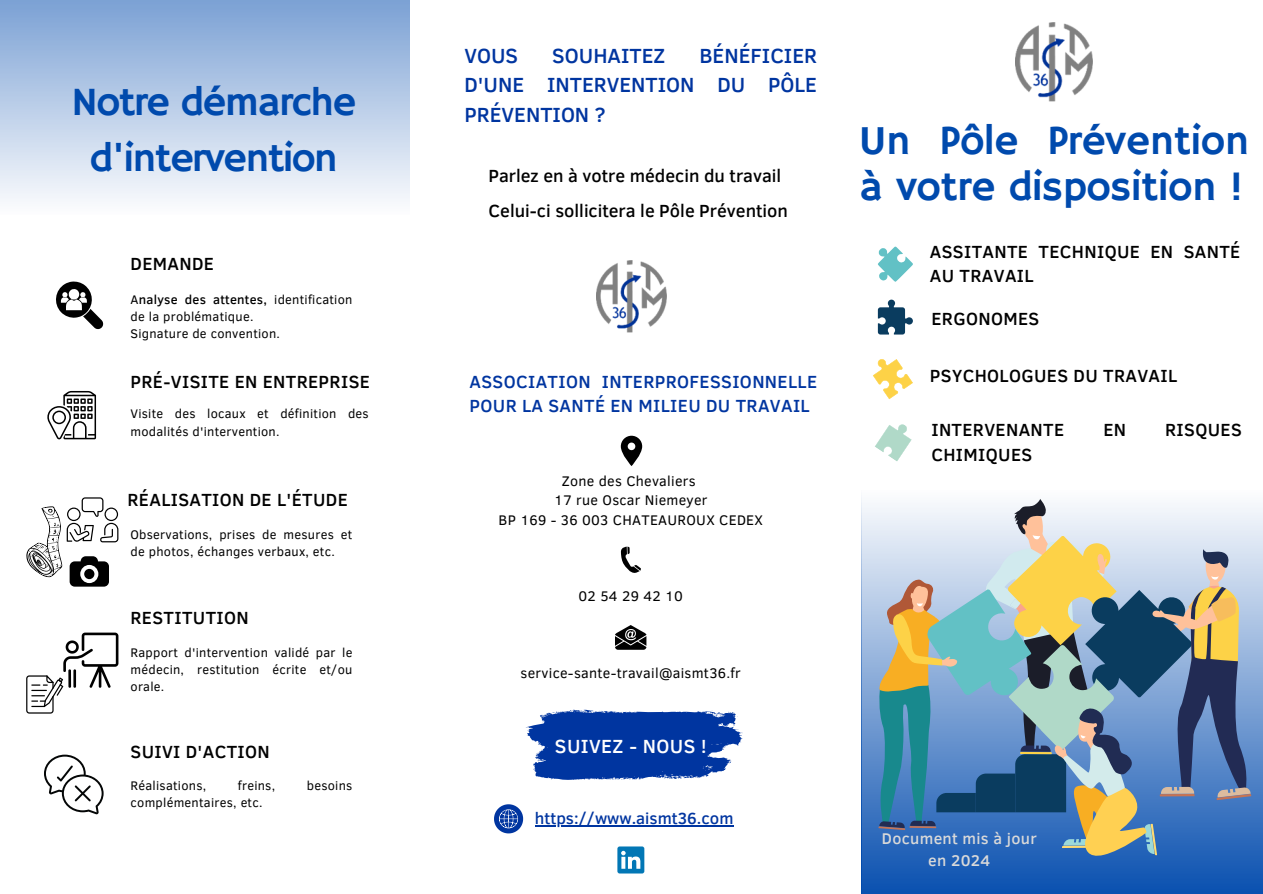
<style>
.page{position:relative;width:1263px;height:894px;background:#fff}
.page>*{position:absolute;margin:0;border:0;box-sizing:border-box;transform-origin:0 0}
.t1{font:41.7px/46.2px "Hammersmith One";letter-spacing:-.01em;color:#004aad}
.t2{font:40.8px/56.2px "Hammersmith One";letter-spacing:-.04em;color:#004aad;text-align:center}
.t3{font:500 21px/29.2px "Clear Sans";color:#0035a0;text-align:justify}
.t4{font:500 19.5px "Clear Sans";letter-spacing:.02em;color:#fff}
.t5{font:500 18px/24.8px "Clear Sans";letter-spacing:.02em;color:#000}
.t6{font:500 18px "Clear Sans";color:#000}
.t7{font:500 18px/24.8px "Clear Sans";letter-spacing:.02em;color:#0035a0}
.t8{font:500 16.5px "Clear Sans";color:#0035a0}
.t9{font:500 15.9px/21.3px "Clear Sans";letter-spacing:.02em;color:#d9d9d9;text-align:center}
.t10{font:14.25px/19.2px "Clear Sans";letter-spacing:.02em;color:#000;text-align:center}
.t11{font:12.75px/17px "Clear Sans";letter-spacing:.02em;color:#000}
.s1{font-weight:500}
</style>
<div class="page">
<div style="left:861px;top:490px;width:402px;height:403px;background:linear-gradient(to bottom,#fdfdfe,#0b51b0)"></div>
<svg style="left:878px;top:498px;width:373px;height:357px"></svg>
<img style="left:1015px;top:22px;width:78px;height:79px">
<svg style="left:878px;top:246px;width:35px;height:35px"></svg>
<svg style="left:878px;top:299px;width:35px;height:35px"></svg>
<svg style="left:875px;top:424px;width:37px;height:37px"></svg>
<svg style="left:873px;top:359px;width:40px;height:40px"></svg>
<img style="left:596px;top:260px;width:70px;height:72px">
<div style="left:0;top:0;width:410px;height:215px;background:linear-gradient(to bottom,#7ba1d4,#fdfdfe)"></div>
<svg style="left:56px;top:281px;width:48px;height:48px"></svg>
<svg style="left:47px;top:391px;width:49px;height:48px"></svg>
<svg style="left:26px;top:497px;width:92px;height:89px"></svg>
<svg style="left:26px;top:632px;width:92px;height:81px"></svg>
<svg style="left:44px;top:754px;width:60px;height:60px"></svg>
<svg style="left:621px;top:435px;width:21px;height:31px"></svg>
<svg style="left:621px;top:546px;width:20px;height:27px"></svg>
<svg style="left:615px;top:625px;width:31px;height:24px"></svg>
<svg style="left:617px;top:846px;width:27px;height:27px"></svg>
<svg style="left:494px;top:804px;width:29px;height:29px"></svg>
<hr style="left:535px;top:825px;width:198px;height:1px;background:#0035a0">
<svg style="left:526px;top:709px;width:217px;height:71px"></svg>
<p class="t2" style="left:71px;top:75px;width:287px">Notre démarche d'intervention</p>
<p class="t5" style="left:131px;top:250px;width:85px">DEMANDE</p>
<p class="t11" style="left:131px;top:290px;width:223px">A<span class="s1">nalyse des attentes,</span> identification de la problématique.</p>
<p class="t11" style="left:131px;top:325px;width:151px">Signature de convention.</p>
<h2 class="t5" style="left:131px;top:368px;width:241px">PRÉ-VISITE EN ENTREPRISE</h2>
<h3 class="t11" style="left:131px;top:404px;width:240px;line-height:17.7px">Visite des locaux et définition des modalités d'intervention.</h3>
<h4 class="t5" style="left:128px;top:486px;width:222px">RÉALISATION DE L'ÉTUDE</h4>
<p class="t11" style="left:131px;top:525px;width:223px">Observations, prises de mesures et de photos, échanges verbaux, etc.</p>
<h4 class="t5" style="left:131px;top:604px;width:120px">RESTITUTION</h4>
<p class="t11" style="left:131px;top:642px;width:223px;text-align:justify">Rapport d'intervention validé par le médecin, restitution écrite et/ou orale.</p>
<p class="t5" style="left:131px;top:738px;width:141px">SUIVI D'ACTION</p>
<h3 class="t11" style="left:131px;top:776px;width:77px">Réalisations,</h3>
<h3 class="t11" style="left:238px;top:776px;width:39px">freins,</h3>
<h3 class="t11" style="left:307px;top:776px;width:47px">besoins</h3>
<h3 class="t11" style="left:131px;top:793px;width:134px">complémentaires, etc.</h3>
<p class="t3" style="left:464px;top:40px;width:354px;text-indent:235px">BÉNÉFICIER D'UNE INTERVENTION DU PÔLE PRÉVENTION ?</p>
<p class="t3" style="left:464px;top:40px;width:55px">VOUS</p>
<p class="t3" style="left:552px;top:40px;width:115px">SOUHAITEZ</p>
<p class="t6" style="left:488px;top:162px;width:294px">Parlez en à votre médecin du travail</p>
<h3 class="t6" style="left:489px;top:197px;width:301px">Celui-ci sollicitera le Pôle Prévention</h3>
<h3 class="t7" style="left:470px;top:368px;width:349px">ASSOCIATION INTERPROFESSIONNELLE<br>POUR LA SANTÉ EN MILIEU DU TRAVAIL</h3>
<p class="t10" style="left:499px;top:471px;width:266px">Zone des Chevaliers<br>17 rue Oscar Niemeyer<br>BP 169 - 36 003 CHATEAUROUX CEDEX</p>
<h1 class="t10" style="left:579px;top:585px;width:106px">02 54 29 42 10</h1>
<p class="t10" style="left:521px;top:662px;width:222px">service-sante-travail@aismt36.fr</p>
<h6 class="t4" style="left:555px;top:731px;width:153px">SUIVEZ - NOUS !</h6>
<p class="t8" style="left:535px;top:806px;width:200px">https://www.aismt36.com</p>
<p class="t1" style="left:859px;top:119px;width:392px">Un Pôle Prévention à votre disposition !</p>
<p class="t5" style="left:930px;top:238px;width:312px">ASSITANTE TECHNIQUE EN SANTÉ<br>AU TRAVAIL</p>
<h3 class="t5" style="left:931px;top:305px;width:109px">ERGONOMES</h3>
<p class="t5" style="left:930px;top:362px;width:249px">PSYCHOLOGUES DU TRAVAIL</p>
<p class="t5" style="left:931px;top:416px;width:134px">INTERVENANTE</p>
<p class="t5" style="left:1103px;top:416px;width:24px">EN</p>
<p class="t5" style="left:1165px;top:416px;width:78px">RISQUES</p>
<p class="t5" style="left:931px;top:441px;width:102px">CHIMIQUES</p>
<h6 class="t9" style="left:882px;top:827px;width:156px">Document mis à jour en 2024</h6>
</div>
